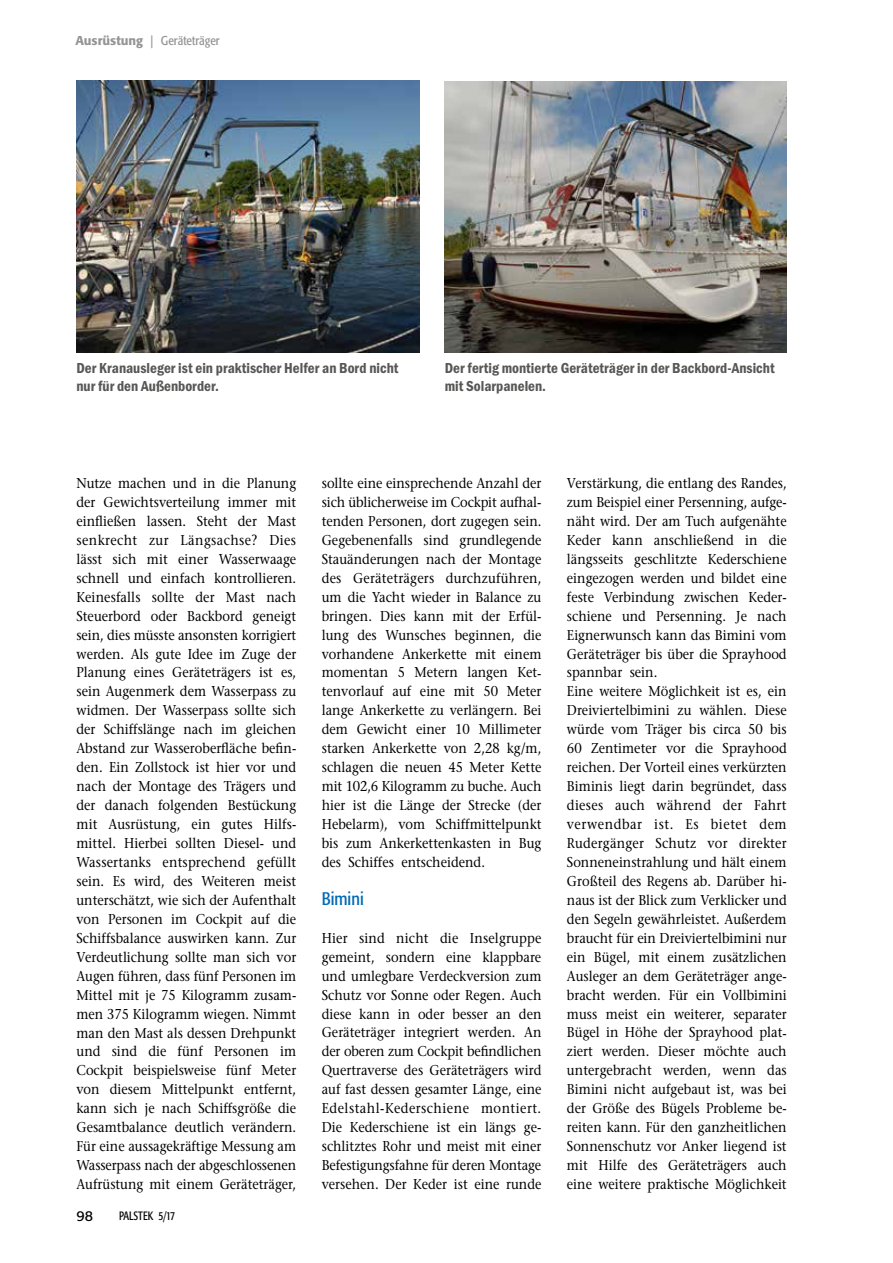
<style>
.page{position:relative;width:893px;height:1263px;background:#fff}
.page>*{position:absolute;margin:0;border:0;box-sizing:border-box;transform-origin:0 0}
.t1{font:condensed 18px "Formata";color:#0069b4}
.t2{font:600 condensed 15px/18px "Franklin Itc T";color:#575756}
.t3{font:14.25px/18.9px "Stone Serif";color:#000;text-align:justify;scale:.9 1}
.t4{font:14.25px "Formata";color:#000}
.t5{font:condensed 12.75px "Formata";color:#949494}
.t6{font:condensed 12px "Formata";color:#000;scale:.9 1}
.s1{font-weight:500;font-stretch:normal}
.s2{font-stretch:normal}
</style>
<div class="page">
<img style="left:76px;top:81px;width:343px;height:271px">
<img style="left:444px;top:82px;width:343px;height:270px">
<p class="t5" style="left:75px;top:33px;width:146px"><span class="s1">Ausrüstung</span> <span class="s2">|</span> Geräteträger</p>
<p class="t2" style="left:76px;top:359px;width:323px">Der Kranausleger ist ein praktischer Helfer an Bord nicht nur für den Außenborder.</p>
<p class="t2" style="left:445px;top:359px;width:331px">Der fertig montierte Geräteträger in der Backbord-Ansicht mit Solarpanelen.</p>
<p class="t3" style="left:76px;top:474px;width:246px">Nutze machen und in die Planung der Gewichtsverteilung immer mit einfließen lassen. Steht der Mast senkrecht zur Längsachse? Dies lässt sich mit einer Wasserwaage schnell und einfach kontrollieren.<br>Keinesfalls sollte der Mast nach Steuerbord oder Backbord geneigt sein, dies müsste ansonsten korrigiert werden. Als gute Idee im Zuge der Planung eines Geräteträgers ist es, sein Augenmerk dem Wasserpass zu widmen. Der Wasserpass sollte sich der Schiffslänge nach im gleichen Abstand zur Wasseroberfläche befin&shy;den. Ein Zollstock ist hier vor und nach der Montage des Trägers und der danach folgenden Bestückung mit Ausrüstung, ein gutes Hilfs&shy;mittel. Hierbei sollten Diesel- und Wassertanks entsprechend gefüllt sein. Es wird, des Weiteren meist unterschätzt, wie sich der Aufenthalt von Personen im Cockpit auf die Schiffsbalance auswirken kann. Zur Verdeutlichung sollte man sich vor Augen führen, dass fünf Personen im Mittel mit je 75 Kilogramm zusam&shy;men 375 Kilogramm wiegen. Nimmt man den Mast als dessen Drehpunkt und sind die fünf Personen im Cockpit beispielsweise fünf Meter von diesem Mittelpunkt entfernt, kann sich je nach Schiffsgröße die Gesamtbalance deutlich verändern.<br>Für eine aussagekräftige Messung am Wasserpass nach der abgeschlossenen Aufrüstung mit einem Geräteträger,</p>
<p class="t3" style="left:322px;top:474px;width:246px">sollte eine einsprechende Anzahl der sich üblicherweise im Cockpit aufhal&shy;tenden Personen, dort zugegen sein.<br>Gegebenenfalls sind grundlegende Stauänderungen nach der Montage des Geräteträgers durchzuführen, um die Yacht wieder in Balance zu bringen. Dies kann mit der Erfül&shy;lung des Wunsches beginnen, die vorhandene Ankerkette mit einem momentan 5 Metern langen Ket&shy;tenvorlauf auf eine mit 50 Meter lange Ankerkette zu verlängern. Bei dem Gewicht einer 10 Millimeter starken Ankerkette von 2,28 kg/m, schlagen die neuen 45 Meter Kette mit 102,6 Kilogramm zu buche. Auch hier ist die Länge der Strecke (der Hebelarm), vom Schiffmittelpunkt bis zum Ankerkettenkasten in Bug des Schiffes entscheidend.</p>
<p class="t1" style="left:322px;top:888px;width:43px">Bimini</p>
<p class="t3" style="left:322px;top:928px;width:246px">Hier sind nicht die Inselgruppe gemeint, sondern eine klappbare und umlegbare Verdeckversion zum Schutz vor Sonne oder Regen. Auch diese kann in oder besser an den Geräteträger integriert werden. An der oberen zum Cockpit befindlichen Quertraverse des Geräteträgers wird auf fast dessen gesamter Länge, eine Edelstahl-Kederschiene montiert.<br>Die Kederschiene ist ein längs ge&shy;schlitztes Rohr und meist mit einer Befestigungsfahne für deren Montage versehen. Der Keder ist eine runde</p>
<p class="t4" style="left:76px;top:1207px;width:18px">98</p>
<p class="t6" style="left:119px;top:1208px;width:64px">PALSTEK 5/17</p>
<p class="t3" style="left:567px;top:474px;width:246px;text-align:left">Verstärkung, die entlang des Randes, zum Beispiel einer Persenning, aufge&shy;näht wird. Der am Tuch aufgenähte Keder kann anschließend in die längsseits geschlitzte Kederschiene eingezogen werden und bildet eine feste Verbindung zwischen Keder&shy;schiene und Persenning. Je nach Eignerwunsch kann das Bimini vom Geräteträger bis über die Sprayhood spannbar sein.<br>Eine weitere Möglichkeit ist es, ein Dreiviertelbimini zu wählen. Diese würde vom Träger bis circa 50 bis 60 Zentimeter vor die Sprayhood reichen. Der Vorteil eines verkürzten Biminis liegt darin begründet, dass dieses auch während der Fahrt verwendbar ist. Es bietet dem Rudergänger Schutz vor direkter Sonneneinstrahlung und hält einem Großteil des Regens ab. Darüber hi&shy;naus ist der Blick zum Verklicker und den Segeln gewährleistet. Außerdem braucht für ein Dreiviertelbimini nur ein Bügel, mit einem zusätzlichen Ausleger an dem Geräteträger ange&shy;bracht werden. Für ein Vollbimini muss meist ein weiterer, separater Bügel in Höhe der Sprayhood plat&shy;ziert werden. Dieser möchte auch untergebracht werden, wenn das Bimini nicht aufgebaut ist, was bei der Größe des Bügels Probleme be&shy;reiten kann. Für den ganzheitlichen Sonnenschutz vor Anker liegend ist mit Hilfe des Geräteträgers auch eine weitere praktische Möglichkeit</p>
</div>
